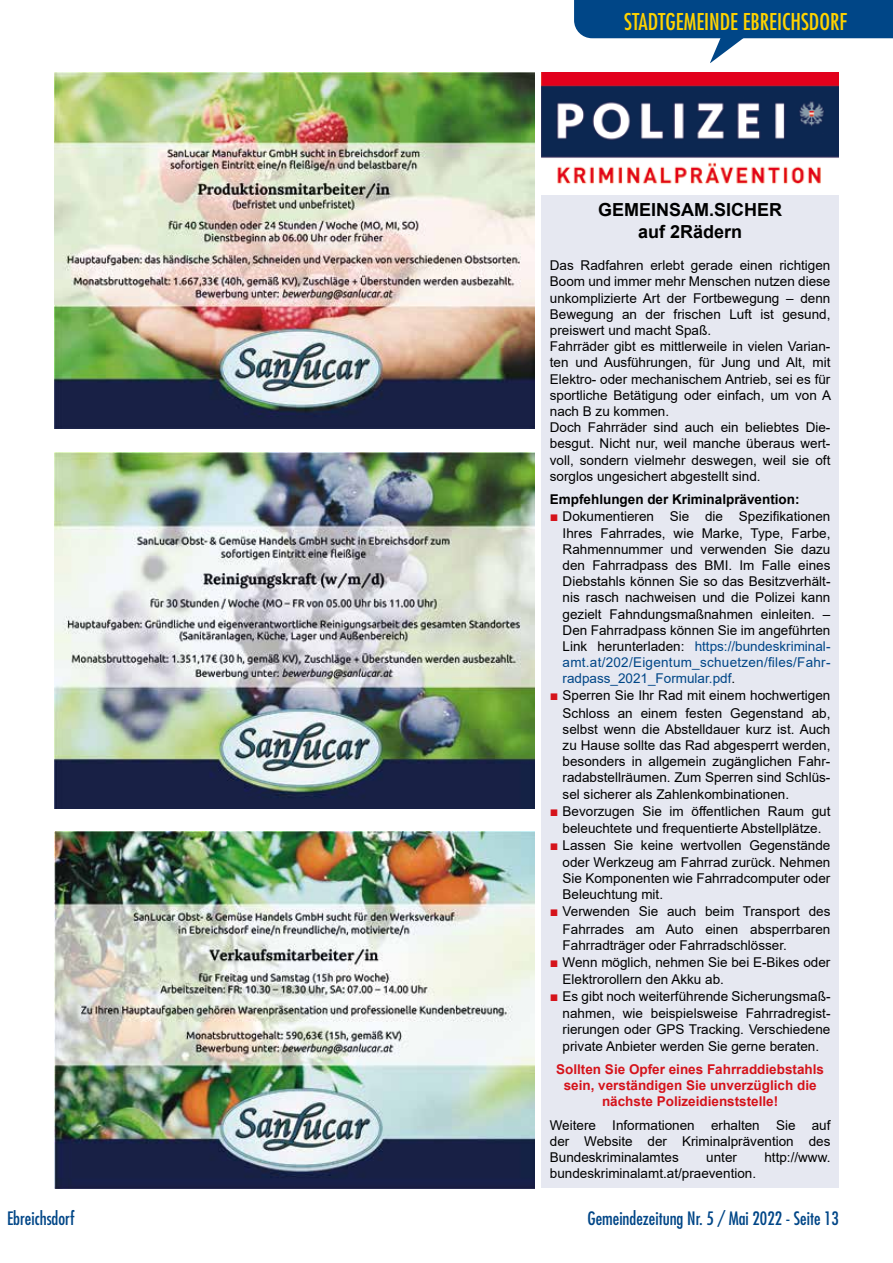
<style>
.page{position:relative;width:893px;height:1263px;background:#fff}
.page>*{position:absolute;margin:0;border:0;box-sizing:border-box;transform-origin:0 0}
.t1{font:condensed 22.5px "Futura Std";color:#ffd300}
.t2{font:condensed 18px "Futura Std";color:#004687}
.t3{font:700 18px/21.6px "Arial";color:#000;text-align:center}
.t4{font:13.5px/16.2px "Arial";color:#000;text-align:justify}
.t5{font:700 13.5px/16.2px "Arial";color:#d5131b;text-align:center}
.t6{font:700 13.5px "Arial";color:#000}
.s1{font-size:14.25px;color:#d5131b}
.s2{color:#004687}
</style>
<div class="page">
<svg style="left:574px;top:0;width:319px;height:63px"></svg>
<div style="left:541px;top:195px;width:298px;height:993px;background:#e6e8f1"></div>
<img style="left:541px;top:72px;width:298px;height:112px">
<img style="left:54px;top:72px;width:480px;height:357px">
<img style="left:54px;top:452px;width:480px;height:356px">
<img style="left:54px;top:832px;width:480px;height:356px">
<h1 class="t1" style="left:624px;top:8px;width:225px">STADTGEMEINDE EBREICHSDORF</h1>
<h2 class="t3" style="left:598px;top:199px;width:186px">GEMEINSAM.SICHER auf 2Rädern</h2>
<p class="t4" style="left:550px;top:257px;width:283px;text-align:left">Das Radfahren erlebt gerade einen richtigen Boom und immer mehr Menschen nutzen diese unkomplizierte Art der Fortbewegung – denn Bewegung an der frischen Luft ist gesund, preiswert und macht Spaß.<br>Fahrräder gibt es mittlerweile in vielen Varian&shy;ten und Ausführungen, für Jung und Alt, mit Elektro- oder mechanischem Antrieb, sei es für sportliche Betätigung oder einfach, um von A nach B zu kommen.<br>Doch Fahrräder sind auch ein beliebtes Die&shy;besgut. Nicht nur, weil manche überaus wert&shy;voll, sondern vielmehr deswegen, weil sie oft sorglos ungesichert abgestellt sind.</p>
<p class="t6" style="left:550px;top:490px;width:251px">Empfehlungen der Kriminalprävention:</p>
<p class="t4" style="left:563px;top:508px;width:269px;text-indent:-13px"><span class="s1">■</span> Dokumentieren Sie die Spezifikationen Ihres Fahrrades, wie Marke, Type, Farbe, Rahmennummer und verwenden Sie dazu den Fahrradpass des BMI. Im Falle eines Diebstahls können Sie so das Besitzverhält&shy;nis rasch nachweisen und die Polizei kann gezielt Fahndungsmaßnahmen einleiten. – Den Fahrradpass können Sie im angeführten Link herunterladen: <span class="s2">https://bundeskriminal&shy;amt.at/202/Eigentum_schuetzen/files/Fahr&shy;radpass_2021_Formular.pdf</span>.</p>
<p class="t4" style="left:563px;top:687px;width:269px;text-indent:-13px"><span class="s1">■</span> Sperren Sie Ihr Rad mit einem hochwertigen Schloss an einem festen Gegenstand ab, selbst wenn die Abstelldauer kurz ist. Auch zu Hause sollte das Rad abgesperrt werden, besonders in allgemein zugänglichen Fahr&shy;radabstellräumen. Zum Sperren sind Schlüs&shy;sel sicherer als Zahlenkombinationen.</p>
<p class="t4" style="left:550px;top:802px;width:282px;line-height:17.1px;text-align:center"><span class="s1">■</span> Bevorzugen Sie im öffentlichen Raum gut beleuchtete und frequentierte Abstellplätze.</p>
<p class="t4" style="left:563px;top:837px;width:269px;text-indent:-13px"><span class="s1">■</span> Lassen Sie keine wertvollen Gegenstände oder Werkzeug am Fahrrad zurück. Nehmen Sie Komponenten wie Fahrradcomputer oder Beleuchtung mit.</p>
<p class="t4" style="left:563px;top:903px;width:269px;line-height:16.6px;text-indent:-13px"><span class="s1">■</span> Verwenden Sie auch beim Transport des Fahrrades am Auto einen absperrbaren Fahrradträger oder Fahrradschlösser.</p>
<p class="t4" style="left:563px;top:953px;width:269px;line-height:17.1px;text-indent:-13px"><span class="s1">■</span> Wenn möglich, nehmen Sie bei E-Bikes oder<br>Elektrorollern den Akku ab.</p>
<p class="t4" style="left:563px;top:988px;width:269px;text-indent:-13px"><span class="s1">■</span> Es gibt noch weiterführende Sicherungsmaß&shy;nahmen, wie beispielsweise Fahrradregist&shy;rierungen oder GPS Tracking. Verschiedene private Anbieter werden Sie gerne beraten.</p>
<p class="t5" style="left:556px;top:1061px;width:269px">Sollten Sie Opfer eines Fahrraddiebstahls sein, verständigen Sie unverzüglich die nächste Polizeidienststelle!</p>
<p class="t4" style="left:550px;top:1117px;width:282px">Weitere Informationen erhalten Sie auf der Website der Kriminalprävention des Bundeskriminalamtes</p>
<p class="t4" style="left:706px;top:1149px;width:32px">unter</p>
<p class="t4" style="left:764px;top:1149px;width:68px">http://www.</p>
<p class="t4" style="left:550px;top:1165px;width:208px">bundeskriminalamt.at/praevention.</p>
<h2 class="t2" style="left:7px;top:1207px;width:69px">Ebreichsdorf</h2>
<h2 class="t2" style="left:587px;top:1207px;width:253px">Gemeindezeitung Nr. 5 / Mai 2022 - Seite 13</h2>
</div>
